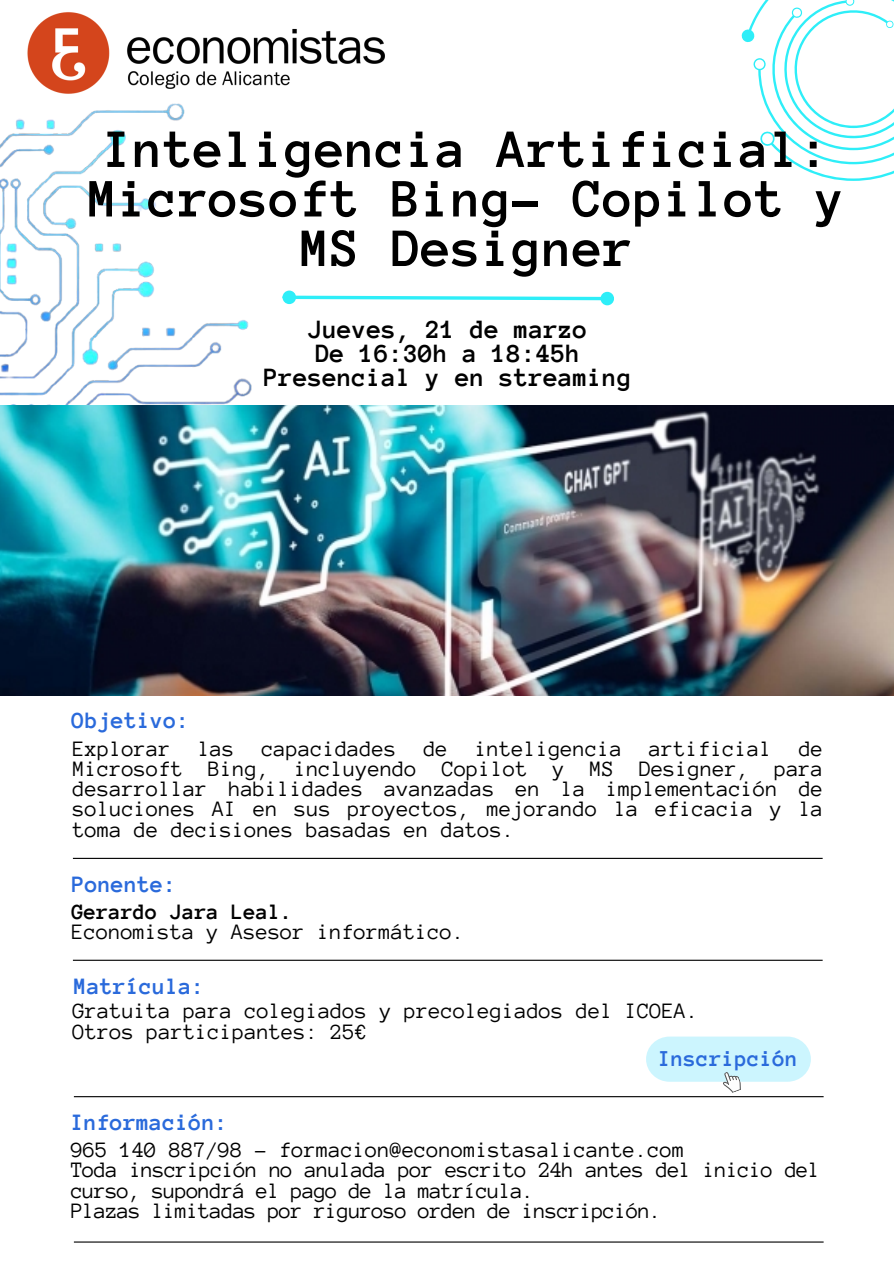
<style>
.page{position:relative;width:894px;height:1264px;background:#fff}
.page>*{position:absolute;margin:0;border:0;box-sizing:border-box;transform-origin:0 0}
.t1{font:700 55.5px/49.5px "Anonymous Pro";color:#000;text-align:center}
.t2{font:700 27px/23.7px "Anonymous Pro";color:#000;text-align:center}
.t3{font:700 24px "Anonymous Pro";color:#2a6adb}
.t4{font:700 23.25px "Anonymous Pro";color:#2a6adb}
.t5{font:22.5px/20.2px "Anonymous Pro";color:#000;text-align:justify}
.t6{font:22.5px/20.2px "Anonymous Pro";letter-spacing:-.03em;color:#000}
.t7{font:700 22.5px "Anonymous Pro";color:#000}
</style>
<div class="page">
<img style="left:0;top:103px;width:251px;height:302px">
<img style="left:0;top:405px;width:893px;height:290px">
<hr style="left:73px;top:857px;width:749px;height:2px;background:#000">
<svg style="left:741px;top:0;width:152px;height:181px"></svg>
<img style="left:27px;top:12px;width:358px;height:82px">
<hr style="left:73px;top:959px;width:749px;height:1px;background:#000">
<hr style="left:74px;top:1096px;width:749px;height:1px;background:#000">
<hr style="left:74px;top:1241px;width:749px;height:1px;background:#000">
<svg style="left:646px;top:1036px;width:164px;height:56px"></svg>
<svg style="left:294px;top:295px;width:306px;height:7px"></svg>
<div style="left:284px;top:292px;width:10px;height:10px;background:#2eeef8;border-radius:50%"></div>
<div style="left:282px;top:290px;width:14px;height:14px;border:3px solid #2eeef8;border-radius:50%"></div>
<div style="left:602px;top:293px;width:10px;height:11px;background:#2eeef8;border-radius:50%"></div>
<div style="left:600px;top:292px;width:14px;height:13px;border:3px solid #2eeef8;border-radius:50%"></div>
<p class="t1" style="left:88px;top:125px;width:759px">Inteligencia Artificial:<br>Microsoft Bing– Copilot y<br>MS Designer</p>
<p class="t2" style="left:264px;top:318px;width:369px">Jueves, 21 de marzo<br>De 16:30h a 18:45h<br>Presencial y en streaming</p>
<h1 class="t3" style="left:72px;top:708px;width:119px">Objetivo:</h1>
<h2 class="t5" style="left:73px;top:738px;width:752px">Explorar las capacidades de inteligencia artificial de Microsoft Bing, incluyendo Copilot y MS Designer, para desarrollar habilidades avanzadas en la implementación de soluciones AI en sus proyectos, mejorando la eficacia y la toma de decisiones basadas en datos.</h2>
<h3 class="t3" style="left:72px;top:872px;width:106px">Ponente:</h3>
<p class="t7" style="left:72px;top:900px;width:222px">Gerardo Jara Leal.</p>
<h3 class="t5" style="left:72px;top:921px;width:394px">Economista y Asesor informático.</h3>
<p class="t3" style="left:74px;top:973px;width:132px">Matrícula:</p>
<p class="t5" style="left:73px;top:1001px;width:627px">Gratuita para colegiados y precolegiados del ICOEA.</p>
<h3 class="t5" style="left:73px;top:1021px;width:296px">Otros participantes: 25€</h3>
<p class="t4" style="left:658px;top:1046px;width:141px">Inscripción</p>
<p class="t3" style="left:71px;top:1110px;width:159px">Información:</p>
<p class="t5" style="left:71px;top:1139px;width:615px">965 140 887/98 - formacion@economistasalicante.com</p>
<h3 class="t6" style="left:71px;top:1159px;width:750px">Toda inscripción no anulada por escrito 24h antes del inicio del curso, supondrá el pago de la matrícula.</h3>
<h3 class="t6" style="left:71px;top:1200px;width:592px">Plazas limitadas por riguroso orden de inscripción.</h3>
</div>
